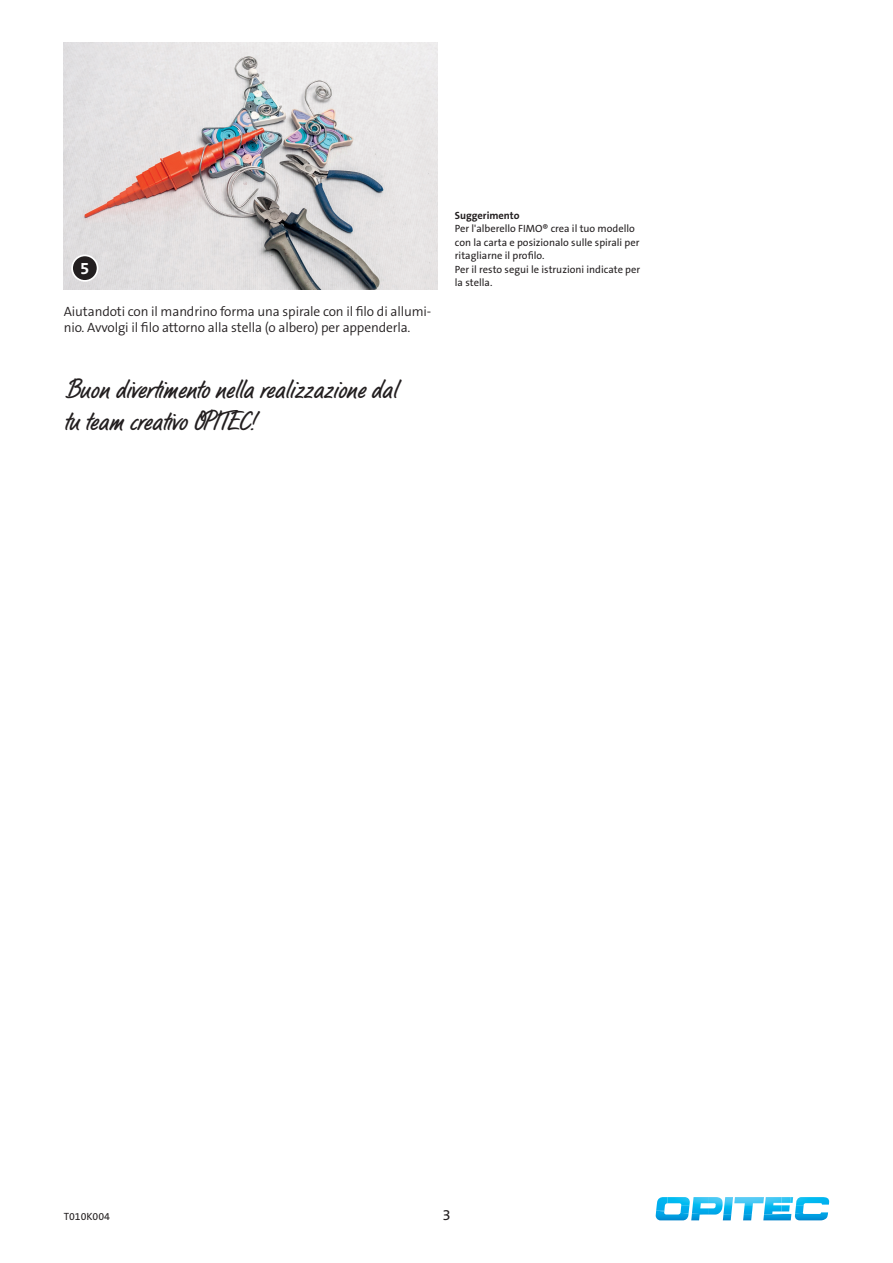
<style>
.page{position:relative;width:893px;height:1263px;background:#fff}
.page>*{position:absolute;margin:0;border:0;box-sizing:border-box;transform-origin:0 0}
.Fusszeile-Viel-Spass{font:27px "LP Bambus";color:#231f20}
.t1{font:700 16.8px "The Sans B W7";color:#fff}
.t2{font:15px "The Sans B W5 Plain";color:#231f20}
.Anleitugns-Text_Desc{font:300 13.5px/16.2px "The Sans B W4";letter-spacing:-.01em;color:#231f20}
.Hinweis-Text_Descrip{font:10.5px/13.5px "The Sans B W5 Plain";color:#231f20}
.Hinweis-Text_Headlin{font:700 10.5px "The Sans B W7";color:#231f20}
</style>
<div class="page">
<svg style="left:655px;top:1197px;width:175px;height:24px"></svg>
<img style="left:64px;top:43px;width:374px;height:246px">
<div style="left:72px;top:255px;width:26px;height:26px;background:#231f20;border-radius:50%"></div>
<div style="left:71px;top:255px;width:27px;height:27px;border:2px solid #fff;border-radius:50%"></div>
<p class="t1" style="left:80px;top:257px;width:11px">5</p>
<p class="Anleitugns-Text_Desc" style="left:64px;top:304px;width:369px">Aiutandoti con il mandrino forma una spirale con il filo di allumi&shy;nio. Avvolgi il filo attorno alla stella (o albero) per appenderla.</p>
<p class="Fusszeile-Viel-Spass" style="left:64px;top:373px;width:334px">Buon divertimento nella realizzazione dal</p>
<p class="Fusszeile-Viel-Spass" style="left:64px;top:405px;width:192px">tu team creativo OPITEC!</p>
<p class="Hinweis-Text_Headlin" style="left:455px;top:208px;width:66px">Suggerimento</p>
<p class="Hinweis-Text_Descrip" style="left:455px;top:222px;width:186px">Per l'alberello FIMO® crea il tuo modello con la carta e posizionalo sulle spirali per ritagliarne il profilo.</p>
<p class="Hinweis-Text_Descrip" style="left:455px;top:262px;width:187px">Per il resto segui le istruzioni indicate per la stella.</p>
<p class="Hinweis-Text_Descrip" style="left:64px;top:1210px;width:48px">T010K004</p>
<h3 class="t2" style="left:442px;top:1205px;width:10px">3</h3>
</div>
